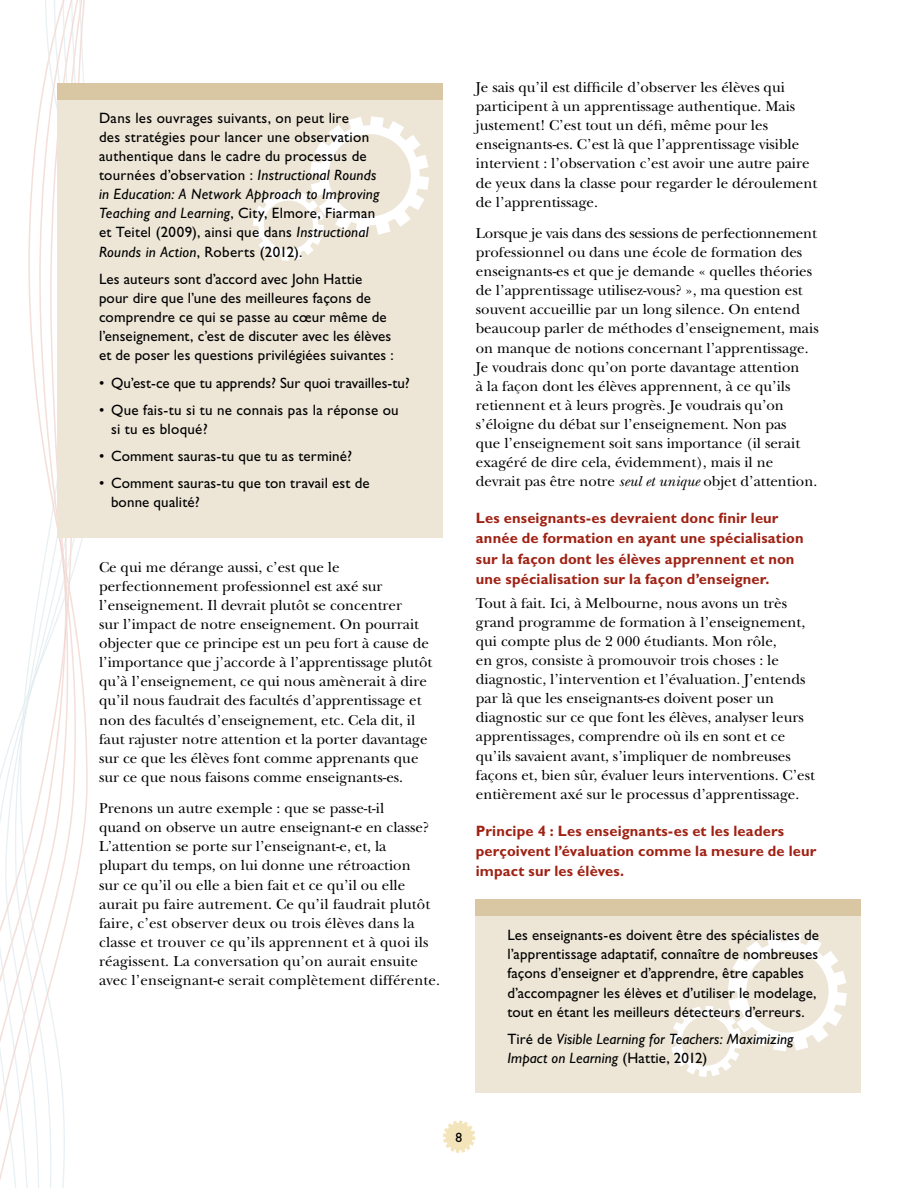
<style>
.page{position:relative;width:918px;height:1188px;background:#fff}
.page>*{position:absolute;margin:0;border:0;box-sizing:border-box;transform-origin:0 0}
.Body_copy{font:15px/19.2px "New Baskerville";color:#000}
.Sidebar_1st_col-firs{font:15px/19.2px "Gill Sans Std";letter-spacing:.01em;color:#000}
.t1{font:700 15px/20.2px "Gill Sans Std";letter-spacing:.01em;color:#9f2214}
.Sidebar_1st_col-midd{font:15px/19.2px "Gill Sans Std";letter-spacing:.01em;color:#000}
.t2{font:italic 15px/19px "Gill Sans Std";letter-spacing:.01em;color:#000}
.t3{font:13.5px "Gill Sans Std";color:#000}
.s1{font-style:italic}
.s2{font-style:normal}
</style>
<div class="page">
<svg style="left:443px;top:1121px;width:32px;height:32px"></svg>
<svg style="left:0;top:0;width:88px;height:1188px"></svg>
<div style="left:475px;top:916px;width:385px;height:177px;background:#ede6d7"></div>
<div style="left:475px;top:899px;width:385px;height:17px;background:#d9c6a2"></div>
<svg style="left:671px;top:932px;width:176px;height:145px"></svg>
<div style="left:57px;top:100px;width:385px;height:438px;background:#ede6d7"></div>
<div style="left:57px;top:83px;width:385px;height:17px;background:#d9c6a2"></div>
<svg style="left:253px;top:116px;width:176px;height:145px"></svg>
<p class="Sidebar_1st_col-firs" style="left:99px;top:108px;width:282px">Dans les ouvrages suivants, on peut lire<br>des stratégies pour lancer une observation authentique dans le cadre du processus de tournées d’observation : <span class="s1">Instructional Rounds in Education: A Network Approach to Improving Teaching and Learning</span>, City, Elmore, Fiarman et Teitel (2009), ainsi que dans <span class="s1">Instructional Rounds in Action</span>, Roberts (2012).</p>
<p class="Sidebar_1st_col-midd" style="left:99px;top:269px;width:296px">Les auteurs sont d’accord avec John Hattie pour dire que l’une des meilleures façons de comprendre ce qui se passe au cœur même de l’enseignement, c’est de discuter avec les élèves et de poser les questions privilégiées suivantes :</p>
<p class="Sidebar_1st_col-firs" style="left:99px;top:373px;width:312px">• Qu’est-ce que tu apprends? Sur quoi travailles-tu?</p>
<p class="Sidebar_1st_col-firs" style="left:111px;top:400px;width:289px;text-indent:-12px">• Que fais-tu si tu ne connais pas la réponse ou si tu es bloqué?</p>
<p class="Sidebar_1st_col-firs" style="left:99px;top:447px;width:255px">• Comment sauras-tu que tu as terminé?</p>
<p class="Sidebar_1st_col-firs" style="left:111px;top:474px;width:260px;text-indent:-12px">• Comment sauras-tu que ton travail est de bonne qualité?</p>
<p class="Body_copy" style="left:99px;top:557px;width:335px">Ce qui me dérange aussi, c’est que le perfectionnement professionnel est axé sur l’enseignement. Il devrait plutôt se concentrer<br>sur l’impact de notre enseignement. On pourrait objecter que ce principe est un peu fort à cause de l’importance que j’accorde à l’apprentissage plutôt qu’à l’enseignement, ce qui nous amènerait à dire qu’il nous faudrait des facultés d’apprentissage et non des facultés d’enseignement, etc. Cela dit, il faut rajuster notre attention et la porter davantage sur ce que les élèves font comme apprenants que sur ce que nous faisons comme enseignants-es.</p>
<p class="Body_copy" style="left:99px;top:799px;width:343px">Prenons un autre exemple : que se passe-t-il<br>quand on observe un autre enseignant-e en classe?<br>L’attention se porte sur l’enseignant-e, et, la<br>plupart du temps, on lui donne une rétroaction<br>sur ce qu’il ou elle a bien fait et ce qu’il ou elle aurait pu faire autrement. Ce qu’il faudrait plutôt faire, c’est observer deux ou trois élèves dans la classe et trouver ce qu’ils apprennent et à quoi ils réagissent. La conversation qu’on aurait ensuite avec l’enseignant-e serait complètement différente.</p>
<p class="Body_copy" style="left:476px;top:78px;width:343px">Je sais qu’il est difficile d’observer les élèves qui participent à un apprentissage authentique. Mais justement! C’est tout un défi, même pour les enseignants-es. C’est là que l’apprentissage visible intervient : l’observation c’est avoir une autre paire de yeux dans la classe pour regarder le déroulement de l’apprentissage.</p>
<p class="Body_copy" style="left:476px;top:223px;width:344px">Lorsque je vais dans des sessions de perfectionnement professionnel ou dans une école de formation des enseignants-es et que je demande « quelles théories de l’apprentissage utilisez-vous? », ma question est souvent accueillie par un long silence. On entend beaucoup parler de méthodes d’enseignement, mais on manque de notions concernant l’apprentissage.<br>Je voudrais donc qu’on porte davantage attention<br>à la façon dont les élèves apprennent, à ce qu’ils retiennent et à leurs progrès. Je voudrais qu’on s’éloigne du débat sur l’enseignement. Non pas<br>que l’enseignement soit sans importance (il serait exagéré de dire cela, évidemment), mais il ne devrait pas être notre <span class="s1">seul et unique</span> objet d’attention.</p>
<h3 class="t1" style="left:476px;top:508px;width:329px">Les enseignants-es devraient donc finir leur année de formation en ayant une spécialisation sur la façon dont les élèves apprennent et non une spécialisation sur la façon d’enseigner.</h3>
<p class="Body_copy" style="left:476px;top:593px;width:341px">Tout à fait. Ici, à Melbourne, nous avons un très grand programme de formation à l’enseignement, qui compte plus de 2 000 étudiants. Mon rôle,<br>en gros, consiste à promouvoir trois choses : le diagnostic, l’intervention et l’évaluation. J’entends par là que les enseignants-es doivent poser un diagnostic sur ce que font les élèves, analyser leurs apprentissages, comprendre où ils en sont et ce qu’ils savaient avant, s’impliquer de nombreuses façons et, bien sûr, évaluer leurs interventions. C’est entièrement axé sur le processus d’apprentissage.</p>
<h3 class="t1" style="left:476px;top:820px;width:342px">Principe 4 : Les enseignants-es et les leaders perçoivent l’évaluation comme la mesure de leur impact sur les élèves.</h3>
<p class="Sidebar_1st_col-firs" style="left:507px;top:926px;width:313px">Les enseignants-es doivent être des spécialistes de l’apprentissage adaptatif, connaître de nombreuses façons d’enseigner et d’apprendre, être capables d’accompagner les élèves et d’utiliser le modelage, tout en étant les meilleurs détecteurs d’erreurs.</p>
<p class="t2" style="left:507px;top:1029px;width:288px"><span class="s2">Tiré de</span> Visible Learning for Teachers: Maximizing<br>Impact on Learning <span class="s2">(Hattie, 2012)</span></p>
<p class="t3" style="left:456px;top:1129px;width:8px">8</p>
</div>
